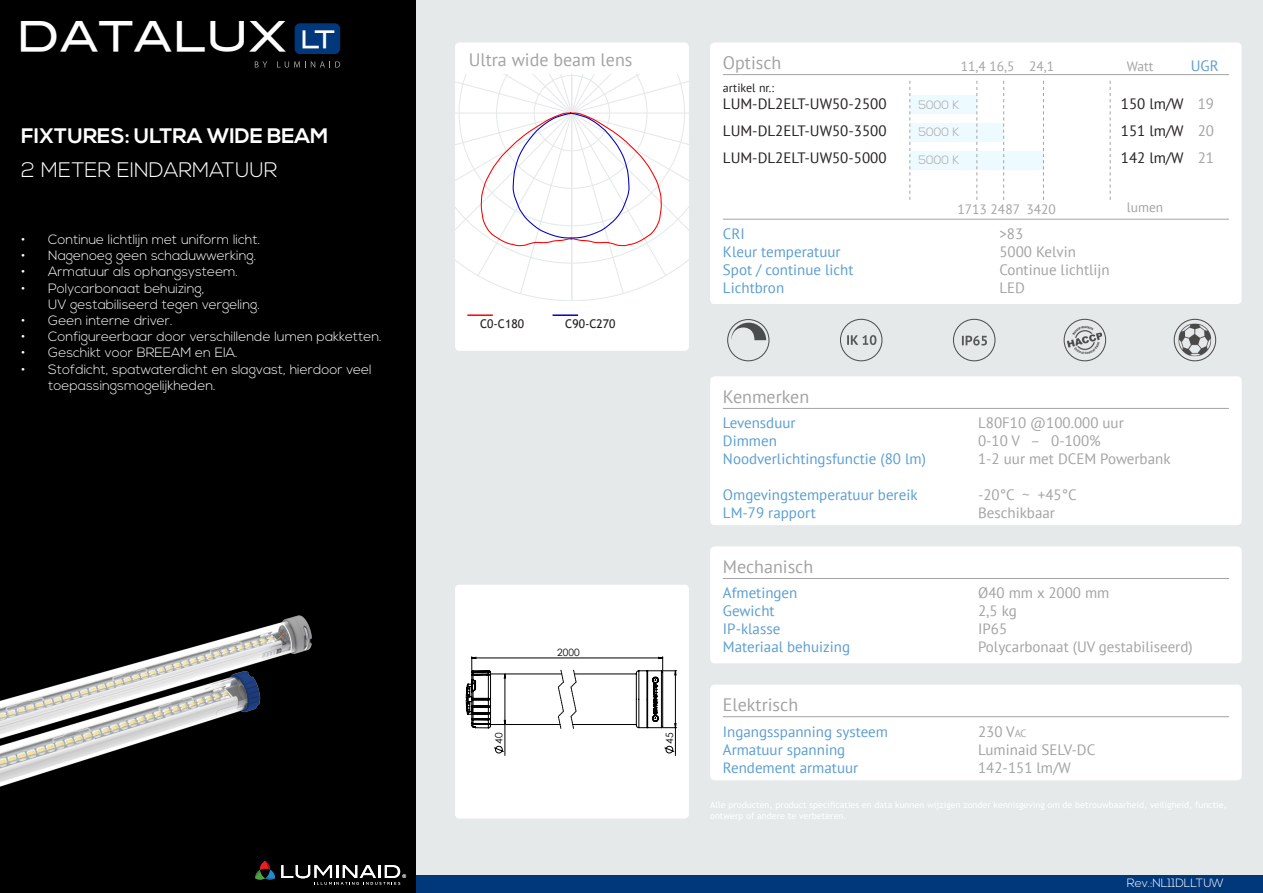
<style>
.page{position:relative;width:1263px;height:893px;background:#fff}
.page>*{position:absolute;margin:0;border:0;box-sizing:border-box;transform-origin:0 0}
.t1{font:40.95px "Blair Md ITCTT Medium";color:#fff}
.t2{font:700 21px "Nexa";color:#fff}
.t3{font:300 21px "Nexa";color:#fff}
.t4{font:18px "PT Sans";color:#a3a3a3}
.t5{font:15px/18px "PT Sans";color:#5c9ed0}
.t6{font:15px/18px "PT Sans";color:#a3a3a3}
.t7{font:15px/27px "PT Sans";color:#231f20;text-align:justify}
.t8{font:300 13.5px/16.2px "Nexa";color:#fff}
.t9{font:13.5px "PT Sans";color:#a3a3a3}
.t10{font:300 12px "Nexa";color:#a3a3a3}
.t11{font:12px "Trebuchet MS";color:#231f20}
.t12{font:300 12px "Nexa";color:#fff}
.t13{font:12px "PT Sans";color:#231f20}
.t14{font:10.05px "Century Gothic";color:#000}
.s1{font-size:24px}
.s2{font-size:10.5px}
</style>
<div class="page">
<div style="left:0;top:0;width:417px;height:893px;background:#000"></div>
<div style="left:417px;top:0;width:846px;height:893px;background:#e5e9ea"></div>
<div style="left:417px;top:876px;width:846px;height:17px;background:#00387b"></div>
<img style="left:0;top:527px;width:417px;height:334px">
<div style="left:710px;top:685px;width:532px;height:95px;background:#fff;border-radius:4px"></div>
<hr style="left:723px;top:716px;width:506px;height:1px;background:#a3a3a3">
<div style="left:710px;top:546px;width:532px;height:117px;background:#fff;border-radius:4px"></div>
<hr style="left:723px;top:578px;width:506px;height:1px;background:#a3a3a3">
<div style="left:710px;top:376px;width:532px;height:149px;background:#fff;border-radius:4px"></div>
<hr style="left:723px;top:408px;width:506px;height:1px;background:#a3a3a3">
<div style="left:455px;top:585px;width:234px;height:234px;background:#fff;border-radius:4px"></div>
<div style="left:710px;top:43px;width:531px;height:261px;background:#fff;border-radius:4px"></div>
<hr style="left:723px;top:74px;width:506px;height:1px;background:#a3a3a3">
<div style="left:910px;top:96px;width:67px;height:18px;background:#edfaff"></div>
<div style="left:910px;top:123px;width:93px;height:19px;background:#edfaff"></div>
<div style="left:910px;top:151px;width:133px;height:18px;background:#edfaff"></div>
<svg style="left:976px;top:81px;width:1px;height:119px"></svg>
<svg style="left:1003px;top:81px;width:1px;height:119px"></svg>
<svg style="left:1110px;top:81px;width:1px;height:119px"></svg>
<svg style="left:909px;top:81px;width:1px;height:119px"></svg>
<svg style="left:1043px;top:81px;width:1px;height:119px"></svg>
<hr style="left:723px;top:219px;width:506px;height:1px;background:#a3a3a3">
<div style="left:455px;top:43px;width:234px;height:308px;background:#fff;border-radius:4px"></div>
<hr style="left:571px;top:75px;width:1px;height:226px;background:#e5e9ea">
<svg style="left:455px;top:75px;width:234px;height:220px"></svg>
<hr style="left:467px;top:314px;width:26px;height:2px;background:#f00">
<hr style="left:552px;top:314px;width:26px;height:2px;background:#0000be">
<svg style="left:962px;top:336px;width:25px;height:9px"></svg>
<div style="left:953px;top:319px;width:42px;height:42px;border:1px solid #4b4c4d;border-radius:50%"></div>
<svg style="left:847px;top:335px;width:29px;height:10px"></svg>
<div style="left:840px;top:319px;width:42px;height:42px;border:1px solid #4b4c4d;border-radius:50%"></div>
<svg style="left:731px;top:323px;width:35px;height:17px"></svg>
<div style="left:727px;top:319px;width:42px;height:42px;border:1px solid #4b4c4d;border-radius:50%"></div>
<div style="left:1174px;top:319px;width:42px;height:42px;border:1px solid #4a4a49;border-radius:50%"></div>
<div style="left:1063px;top:319px;width:43px;height:42px;border:1px solid #4b4c4d;border-radius:50%"></div>
<img style="left:1063px;top:318px;width:44px;height:42px">
<img style="left:1177px;top:322px;width:36px;height:36px">
<svg style="left:466px;top:657px;width:211px;height:98px"></svg>
<svg style="left:255px;top:61px;width:12px;height:7px"></svg>
<svg style="left:277px;top:61px;width:63px;height:7px"></svg>
<div style="left:295px;top:24px;width:45px;height:30px;background:#00387b;border-radius:5px"></div>
<div style="left:295px;top:23px;width:45px;height:31px;border:1px solid #00387b;border-radius:5px"></div>
<svg style="left:281px;top:865px;width:125px;height:20px"></svg>
<svg style="left:255px;top:861px;width:20px;height:19px"></svg>
<h1 class="t1" style="left:16px;top:11px;width:320px">DATALUX <span class="s1">LT</span></h1>
<h2 class="t2" style="left:21px;top:124px;width:309px">FIXTURES: ULTRA WIDE BEAM</h2>
<p class="t3" style="left:21px;top:158px;width:258px">2 METER EINDARMATUUR</p>
<p class="t8" style="left:21px;top:232px;width:241px">• Continue lichtlijn met uniform licht.</p>
<p class="t8" style="left:21px;top:248px;width:237px">• Nagenoeg geen schaduwwerking.</p>
<p class="t8" style="left:21px;top:264px;width:218px">• Armatuur als ophangsysteem.</p>
<p class="t8" style="left:48px;top:280px;width:213px;text-indent:-27px">• Polycarbonaat behuizing,<br>UV gestabiliseerd tegen vergeling.</p>
<p class="t8" style="left:21px;top:313px;width:153px">• Geen interne driver.</p>
<p class="t8" style="left:21px;top:329px;width:362px">• Configureerbaar door verschillende lumen pakketten.</p>
<p class="t8" style="left:21px;top:345px;width:218px">• Geschikt voor BREEAM en EIA.</p>
<p class="t8" style="left:48px;top:361px;width:325px;text-indent:-27px">• Stofdicht, spatwaterdicht en slagvast, hierdoor veel toepassingsmogelijkheden.</p>
<h3 class="t4" style="left:469px;top:48px;width:165px">Ultra wide beam lens</h3>
<p class="t11" style="left:480px;top:316px;width:45px">C0-C180</p>
<p class="t11" style="left:565px;top:316px;width:52px">C90-C270</p>
<p class="t14" style="left:557px;top:645px;width:24px">2000</p>
<p class="t14" style="left:492px;top:744px;width:13px;rotate:-90deg">40</p>
<p class="t14" style="left:662px;top:744px;width:13px;rotate:-90deg">45</p>
<h3 class="t4" style="left:723px;top:51px;width:60px">Optisch</h3>
<p class="t9" style="left:1127px;top:58px;width:28px">Watt</p>
<p class="t5" style="left:1191px;top:56px;width:29px">UGR</p>
<p class="t9" style="left:961px;top:58px;width:95px">11,4 16,5 24,1</p>
<p class="t13" style="left:723px;top:80px;width:53px">artikel nr.:</p>
<p class="t7" style="left:723px;top:90px;width:165px">LUM-DL2ELT-UW50-2500</p>
<p class="t7" style="left:723px;top:117px;width:165px">LUM-DL2ELT-UW50-3500</p>
<p class="t7" style="left:723px;top:144px;width:165px">LUM-DL2ELT-UW50-5000</p>
<p class="t10" style="left:918px;top:98px;width:42px">5000 K</p>
<p class="t10" style="left:918px;top:125px;width:42px">5000 K</p>
<p class="t10" style="left:918px;top:153px;width:42px">5000 K</p>
<p class="t7" style="left:1121px;top:90px;width:64px">150 lm/W 151 lm/W 142 lm/W</p>
<p class="t9" style="left:957px;top:200px;width:100px">1713 2487 3420</p>
<p class="t5" style="left:723px;top:224px;width:132px">CRI<br>Kleur temperatuur<br>Spot / continue licht<br>Lichtbron</p>
<p class="t6" style="left:999px;top:224px;width:112px">&gt;83<br>5000 Kelvin<br>Continue lichtlijn<br>LED</p>
<p class="t9" style="left:1127px;top:199px;width:38px">lumen</p>
<p class="t6" style="left:1198px;top:90px;width:18px;line-height:27px;text-align:justify">19<br>20<br>21</p>
<h3 class="t4" style="left:723px;top:385px;width:88px">Kenmerken</h3>
<p class="t5" style="left:723px;top:414px;width:204px">Levensduur<br>Dimmen<br>Noodverlichtingsfunctie (80 lm)</p>
<p class="t5" style="left:723px;top:486px;width:196px">Omgevingstemperatuur bereik<br>LM-79 rapport</p>
<p class="t6" style="left:978px;top:414px;width:194px">L80F10 @100.000 uur<br>0-10 V – 0-100%<br>1-2 uur met DCEM Powerbank</p>
<p class="t6" style="left:978px;top:486px;width:100px">-20°C ~ +45°C<br>Beschikbaar</p>
<h3 class="t4" style="left:723px;top:555px;width:92px">Mechanisch</h3>
<p class="t5" style="left:723px;top:584px;width:129px">Afmetingen<br>Gewicht<br>IP-klasse<br>Materiaal behuizing</p>
<p class="t6" style="left:978px;top:584px;width:133px">Ø40 mm x 2000 mm</p>
<p class="t6" style="left:978px;top:602px;width:40px">2,5 kg</p>
<p class="t6" style="left:978px;top:620px;width:31px">IP65</p>
<p class="t6" style="left:978px;top:638px;width:216px">Polycarbonaat (UV gestabiliseerd)</p>
<h3 class="t4" style="left:723px;top:693px;width:77px">Elektrisch</h3>
<p class="t5" style="left:723px;top:722px;width:166px">Ingangsspanning systeem<br>Armatuur spanning<br>Rendement armatuur</p>
<p class="t6" style="left:978px;top:722px;width:119px">230 V<span class="s2">AC<br></span>Luminaid SELV-DC<br>142-151 lm/W</p>
<p class="t12" style="left:1127px;top:876px;width:98px">Rev.:NL11DLLTUW</p>
</div>
